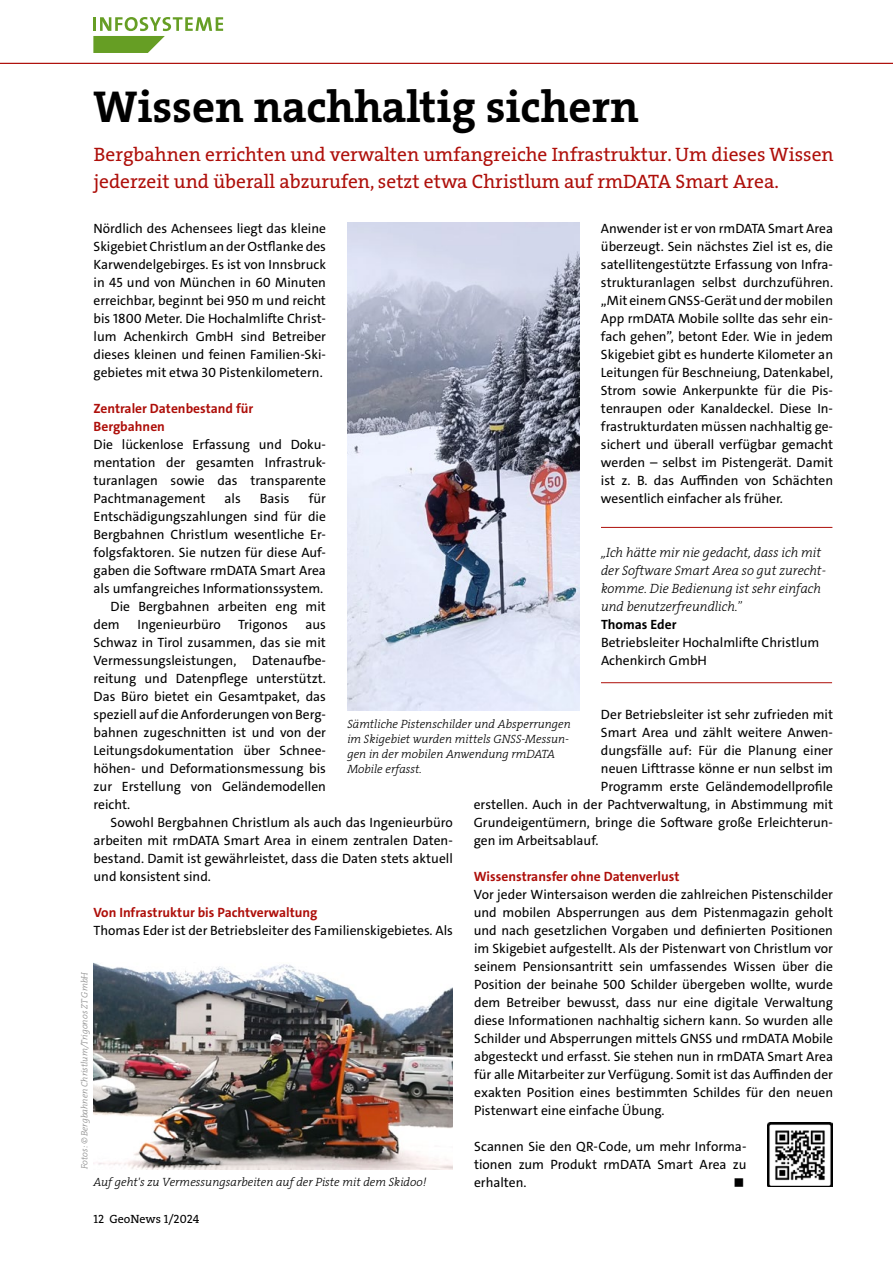
<style>
.page{position:relative;width:893px;height:1263px;background:#fff}
.page>*{position:absolute;margin:0;border:0;box-sizing:border-box;transform-origin:0 0}
.t1{font:45px "The Serif LP7 Bld";color:#000}
.t2{font:19.5px/27px "The Serif LP5 Plain";color:#ae0f0a}
.t3{font:13.5px/18px "The Sans C4 s";color:#000;text-align:justify}
.t4{font:13.5px/18px "The Serif LP3 Lig IT";color:#000}
.t5{font:700 13.5px/18px "The Sans C4 s";color:#ae0f0a}
.t6{font:700 13.5px "The Sans C4 s";color:#000}
.t7{font:12px/15px "The Serif LP3 Lig IT";color:#000}
.t8{font:12px "The Serif LP5 Plain";color:#000}
.t9{font:9px "The Serif LP3 Lig IT";color:#878787}
.s1{font-family:"The Serif LP2 Ex Lig"}
</style>
<div class="page">
<img style="left:768px;top:1122px;width:65px;height:65px">
<svg style="left:0;top:17px;width:893px;height:47px"></svg>
<svg style="left:94px;top:17px;width:129px;height:36px"></svg>
<img style="left:347px;top:223px;width:233px;height:488px">
<img style="left:94px;top:963px;width:359px;height:206px">
<hr style="left:601px;top:527px;width:231px;height:1px;background:#ae0f0a">
<hr style="left:601px;top:682px;width:231px;height:1px;background:#ae0f0a">
<h1 class="t1" style="left:94px;top:77px;width:547px">Wissen nachhaltig sichern</h1>
<h2 class="t2" style="left:94px;top:141px;width:741px">Bergbahnen errichten und verwalten umfangreiche Infrastruktur. Um dieses Wissen jederzeit und überall abzurufen, setzt etwa Christlum auf rmDATA Smart Area.</h2>
<p class="t3" style="left:601px;top:219px;width:234px">Anwender ist er von rmDATA Smart Area überzeugt. Sein nächstes Ziel ist es, die satellitengestützte Erfassung von Infra&shy;strukturanlagen selbst durchzuführen. „Mit einem GNSS-Gerät und der mobilen App rmDATA Mobile sollte das sehr ein&shy;fach gehen”, betont Eder. Wie in jedem Skigebiet gibt es hunderte Kilometer an Leitungen für Beschneiung, Datenkabel, Strom sowie Ankerpunkte für die Pis&shy;tenraupen oder Kanaldeckel. Diese In&shy;frastrukturdaten müssen nachhaltig ge&shy;sichert und überall verfügbar gemacht werden – selbst im Pistengerät. Damit ist z. B. das Auffinden von Schächten wesentlich einfacher als früher.</p>
<p class="t3" style="left:94px;top:220px;width:234px">Nördlich des Achensees liegt das kleine Skigebiet Christlum an der Ostflanke des Karwendelgebirges. Es ist von Innsbruck in 45 und von München in 60 Minuten erreichbar, beginnt bei 950 m und reicht bis 1800 Meter. Die Hochalmlifte Christ&shy;lum Achenkirch GmbH sind Betreiber dieses kleinen und feinen Familien-Ski&shy;gebietes mit etwa 30 Pistenkilometern.</p>
<p class="t5" style="left:94px;top:400px;width:161px">Zentraler Datenbestand für<br>Bergbahnen</p>
<p class="t3" style="left:94px;top:436px;width:234px">Die lückenlose Erfassung und Doku&shy;mentation der gesamten Infrastruk&shy;turanlagen sowie das transparente Pachtmanagement</p>
<p class="t3" style="left:224px;top:489px;width:18px">als</p>
<p class="t3" style="left:260px;top:489px;width:31px">Basis</p>
<p class="t3" style="left:309px;top:489px;width:19px">für</p>
<p class="t3" style="left:94px;top:507px;width:234px">Entschädigungszahlungen sind für die</p>
<p class="t3" style="left:94px;top:525px;width:234px">Bergbahnen Christlum wesentliche Er-</p>
<p class="t3" style="left:94px;top:543px;width:234px">folgsfaktoren. Sie nutzen für diese Auf-</p>
<p class="t3" style="left:94px;top:561px;width:234px">gaben die Software rmDATA Smart Area</p>
<p class="t3" style="left:94px;top:579px;width:231px">als umfangreiches Informationssystem.</p>
<p class="t3" style="left:111px;top:597px;width:217px">Die Bergbahnen arbeiten eng mit</p>
<p class="t3" style="left:94px;top:615px;width:28px">dem</p>
<p class="t3" style="left:138px;top:615px;width:85px">Ingenieurbüro</p>
<p class="t3" style="left:238px;top:615px;width:51px">Trigonos</p>
<p class="t4" style="left:601px;top:544px;width:226px">„Ich hätte mir nie gedacht, dass ich mit der Software Smart Area so gut zurecht&shy;komme. Die Bedienung ist sehr einfach und benutzerfreundlich.<span class="s1">”</span></p>
<p class="t6" style="left:601px;top:616px;width:77px">Thomas Eder</p>
<p class="t3" style="left:601px;top:634px;width:220px">Betriebsleiter Hochalmlifte Christlum<br>Achenkirch GmbH</p>
<p class="t3" style="left:94px;top:615px;width:234px;text-indent:212px">aus Schwaz in Tirol zusammen, das sie mit Vermessungsleistungen, Datenaufbe&shy;reitung und Datenpflege unterstützt.<br>Das Büro bietet ein Gesamtpaket, das speziell auf die Anforderungen von Berg&shy;bahnen zugeschnitten ist und von der Leitungsdokumentation über Schnee&shy;höhen- und Deformationsmessung bis zur Erstellung von Geländemodellen reicht.</p>
<p class="t3" style="left:94px;top:813px;width:361px;text-indent:17px">Sowohl Bergbahnen Christlum als auch das Ingenieurbüro arbeiten mit rmDATA Smart Area in einem zentralen Daten&shy;bestand. Damit ist gewährleistet, dass die Daten stets aktuell und konsistent sind.</p>
<p class="t5" style="left:94px;top:903px;width:226px">Von Infrastruktur bis Pachtverwaltung</p>
<p class="t3" style="left:94px;top:921px;width:361px">Thomas Eder ist der Betriebsleiter des Familienskigebietes. Als</p>
<p class="t3" style="left:601px;top:705px;width:234px">Der Betriebsleiter ist sehr zufrieden mit</p>
<p class="t3" style="left:601px;top:723px;width:232px">Smart Area und zählt weitere Anwen-</p>
<p class="t3" style="left:601px;top:741px;width:234px">dungsfälle auf: Für die Planung einer</p>
<p class="t3" style="left:601px;top:759px;width:234px">neuen Lifttrasse könne er nun selbst im</p>
<p class="t3" style="left:601px;top:777px;width:234px">Programm erste Geländemodellprofile</p>
<p class="t3" style="left:474px;top:795px;width:361px">erstellen. Auch in der Pachtverwaltung, in Abstimmung mit</p>
<p class="t3" style="left:474px;top:813px;width:361px">Grundeigentümern, bringe die Software große Erleichterun-</p>
<p class="t3" style="left:474px;top:831px;width:126px">gen im Arbeitsablauf.</p>
<p class="t5" style="left:474px;top:867px;width:207px">Wissenstransfer ohne Datenverlust</p>
<p class="t3" style="left:474px;top:885px;width:361px">Vor jeder Wintersaison werden die zahlreichen Pistenschilder und mobilen Absperrungen aus dem Pistenmagazin geholt und nach gesetzlichen Vorgaben und definierten Positionen im Skigebiet aufgestellt. Als der Pistenwart von Christlum vor seinem Pensionsantritt sein umfassendes Wissen über die Position der beinahe 500 Schilder übergeben wollte, wurde dem Betreiber bewusst, dass nur eine digitale Verwaltung diese Informationen nachhaltig sichern kann. So wurden alle Schilder und Absperrungen mittels GNSS und rmDATA Mobile abgesteckt und erfasst. Sie stehen nun in rmDATA Smart Area für alle Mitarbeiter zur Verfügung. Somit ist das Auffinden der exakten Position eines bestimmten Schildes für den neuen Pistenwart eine einfache Übung.</p>
<p class="t3" style="left:474px;top:1137px;width:274px">Scannen Sie den QR-Code, um mehr Informa&shy;tionen zum Produkt rmDATA Smart Area zu erhalten.</p>
<p class="t7" style="left:347px;top:717px;width:225px">Sämtliche Pistenschilder und Absperrungen im Skigebiet wurden mittels GNSS-Messun&shy;gen in der mobilen Anwendung rmDATA Mobile erfasst.</p>
<p class="t9" style="left:79px;top:1169px;width:199px;rotate:-90deg">Fotos: © Bergbahnen Christlum/Trigonos ZT GmbH</p>
<p class="t7" style="left:94px;top:1175px;width:335px">Auf geht's zu Vermessungsarbeiten auf der Piste mit dem Skidoo!</p>
<p class="t8" style="left:94px;top:1211px;width:107px">12 GeoNews 1/2024</p>
</div>
